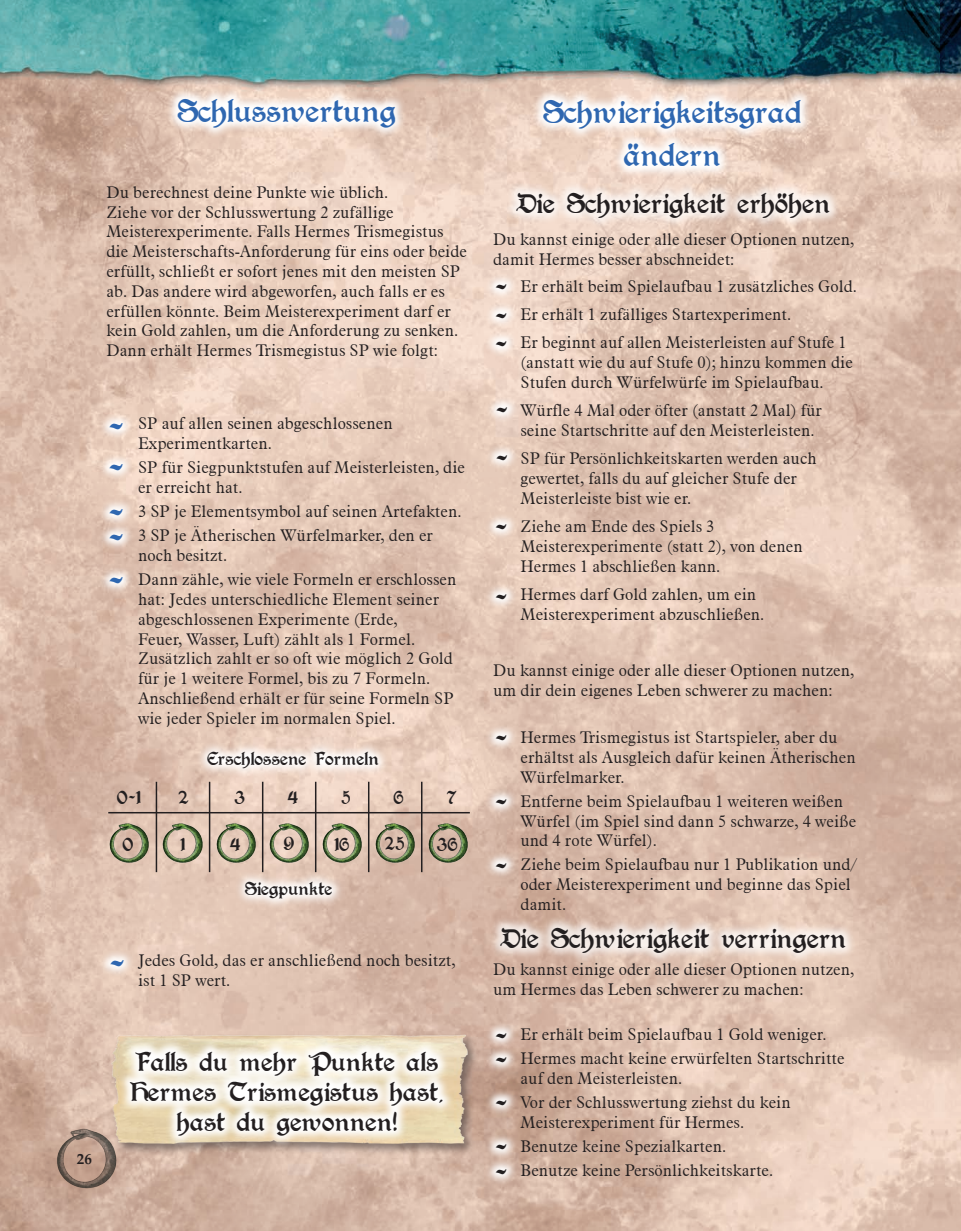
<style>
.page{position:relative;width:961px;height:1231px;background:#fff}
.page>*{position:absolute;margin:0;border:0;box-sizing:border-box;transform-origin:0 0}
.t1{font:45px/40.7px "Augusta";color:#2f67b0}
.t2{font:36px/43.2px "Augusta";color:#2f67b0;text-align:center}
.t3{font:36px/28.3px "Augusta";color:#231f20;text-align:justify}
.t4{font:31.5px "Augusta";color:#231f20}
.t5{font:30px/30px "Augusta";color:#231f20;text-align:center}
.t6{font:20.7px "Augusta";color:#231f20}
.t7{font:300 16.5px/19.8px "Aldine 721 BT";color:#231f20}
.t8{font:700 15px "Palatino Linotype";color:#231f20}
</style>
<div class="page">
<img style="left:0;top:0;width:961px;height:1231px">
<img style="left:55px;top:1127px;width:63px;height:62px">
<div style="left:109px;top:1033px;width:370px;height:122px;background:#231f20;opacity:.5"></div>
<img style="left:108px;top:1034px;width:362px;height:109px">
<svg style="left:166px;top:87px;width:241px;height:52px"></svg>
<svg style="left:531px;top:88px;width:281px;height:90px"></svg>
<svg style="left:119px;top:1039px;width:336px;height:108px"></svg>
<svg style="left:98px;top:412px;width:36px;height:29px"></svg>
<svg style="left:98px;top:452px;width:36px;height:30px"></svg>
<svg style="left:98px;top:498px;width:36px;height:25px"></svg>
<svg style="left:98px;top:523px;width:36px;height:29px"></svg>
<svg style="left:98px;top:566px;width:36px;height:29px"></svg>
<svg style="left:99px;top:949px;width:36px;height:29px"></svg>
<svg style="left:196px;top:740px;width:193px;height:39px"></svg>
<svg style="left:234px;top:870px;width:110px;height:40px"></svg>
<img style="left:108px;top:822px;width:43px;height:41px">
<img style="left:161px;top:822px;width:44px;height:41px">
<img style="left:214px;top:822px;width:44px;height:41px">
<img style="left:267px;top:822px;width:44px;height:41px">
<img style="left:320px;top:822px;width:44px;height:41px">
<img style="left:373px;top:822px;width:44px;height:41px">
<img style="left:426px;top:822px;width:44px;height:41px">
<hr style="left:108px;top:812px;width:362px;height:1px;background:#231f20">
<hr style="left:156px;top:781px;width:1px;height:91px;background:#231f20">
<hr style="left:209px;top:781px;width:1px;height:91px;background:#231f20">
<hr style="left:262px;top:781px;width:1px;height:91px;background:#231f20">
<hr style="left:315px;top:781px;width:1px;height:91px;background:#231f20">
<hr style="left:368px;top:781px;width:1px;height:91px;background:#231f20">
<hr style="left:421px;top:781px;width:1px;height:91px;background:#231f20">
<div style="left:505px;top:180px;width:336px;height:50px;background:#fff;opacity:.75"></div>
<div style="left:488px;top:915px;width:368px;height:49px;background:#fff;opacity:.75"></div>
<svg style="left:484px;top:273px;width:34px;height:28px"></svg>
<svg style="left:484px;top:301px;width:34px;height:28px"></svg>
<svg style="left:484px;top:330px;width:34px;height:28px"></svg>
<svg style="left:485px;top:395px;width:34px;height:28px"></svg>
<svg style="left:485px;top:443px;width:34px;height:28px"></svg>
<svg style="left:484px;top:512px;width:34px;height:29px"></svg>
<svg style="left:484px;top:723px;width:34px;height:28px"></svg>
<svg style="left:484px;top:787px;width:34px;height:28px"></svg>
<svg style="left:484px;top:851px;width:34px;height:28px"></svg>
<svg style="left:484px;top:1021px;width:34px;height:24px"></svg>
<svg style="left:484px;top:1045px;width:34px;height:29px"></svg>
<svg style="left:484px;top:1088px;width:34px;height:28px"></svg>
<svg style="left:484px;top:1133px;width:34px;height:24px"></svg>
<svg style="left:484px;top:1157px;width:34px;height:28px"></svg>
<svg style="left:484px;top:583px;width:34px;height:28px"></svg>
<p class="t8" style="left:77px;top:1147px;width:17px">26</p>
<h2 class="t2" style="left:178px;top:88px;width:220px">Schlusswertung</h2>
<h2 class="t2" style="left:543px;top:90px;width:260px">Schwierigkeitsgrad ändern</h2>
<p class="t7" style="left:106px;top:182px;width:362px">Du berechnest deine Punkte wie üblich.<br>Ziehe vor der Schlusswertung 2 zufällige Meisterexperimente. Falls Hermes Trismegistus die Meisterschafts-Anforderung für eins oder beide erfüllt, schließt er sofort jenes mit den meisten SP ab. Das andere wird abgeworfen, auch falls er es erfüllen könnte. Beim Meisterexperiment darf er kein Gold zahlen, um die Anforderung zu senken.<br>Dann erhält Hermes Trismegistus SP wie folgt:</p>
<h1 class="t1" style="left:108px;top:414px;width:18px">~ ~</h1>
<h1 class="t1" style="left:108px;top:500px;width:18px">~</h1>
<h1 class="t1" style="left:108px;top:523px;width:18px;line-height:43.7px">~ ~</h1>
<p class="t7" style="left:138px;top:413px;width:256px">SP auf allen seinen abgeschlossenen<br>Experimentkarten.</p>
<p class="t7" style="left:138px;top:457px;width:328px">SP für Siegpunktstufen auf Meisterleisten, die er erreicht hat.</p>
<p class="t7" style="left:138px;top:499px;width:325px;line-height:24px">3 SP je Elementsymbol auf seinen Artefakten.<br>3 SP je Ätherischen Würfelmarker, den er</p>
<p class="t7" style="left:138px;top:543px;width:320px;line-height:24px">noch besitzt.<br>Dann zähle, wie viele Formeln er erschlossen</p>
<p class="t7" style="left:138px;top:589px;width:317px">hat: Jedes unterschiedliche Element seiner abgeschlossenen Experimente (Erde,<br>Feuer, Wasser, Luft) zählt als 1 Formel.<br>Zusätzlich zahlt er so oft wie möglich 2 Gold für je 1 weitere Formel, bis zu 7 Formeln.<br>Anschließend erhält er für seine Formeln SP wie jeder Spieler im normalen Spiel.</p>
<p class="t6" style="left:207px;top:747px;width:173px">Erschlossene Formeln</p>
<p class="t6" style="left:117px;top:785px;width:26px">0-1</p>
<p class="t6" style="left:123px;top:832px;width:13px">0</p>
<p class="t6" style="left:179px;top:785px;width:12px">2</p>
<p class="t6" style="left:180px;top:832px;width:7px">1</p>
<p class="t6" style="left:235px;top:785px;width:12px">3</p>
<p class="t6" style="left:288px;top:785px;width:13px">4</p>
<p class="t6" style="left:342px;top:785px;width:11px">5</p>
<p class="t6" style="left:394px;top:785px;width:12px">6</p>
<p class="t6" style="left:447px;top:785px;width:12px">7</p>
<p class="t6" style="left:230px;top:832px;width:13px">4</p>
<p class="t6" style="left:284px;top:832px;width:13px">9</p>
<p class="t6" style="left:334px;top:833px;width:17px">16</p>
<p class="t6" style="left:385px;top:832px;width:21px">25</p>
<p class="t6" style="left:437px;top:833px;width:23px">36</p>
<p class="t6" style="left:245px;top:876px;width:89px">Siegpunkte</p>
<h1 class="t1" style="left:109px;top:951px;width:18px">~</h1>
<p class="t7" style="left:138px;top:950px;width:319px">Jedes Gold, das er anschließend noch besitzt, ist 1 SP wert.</p>
<h3 class="t5" style="left:130px;top:1045px;width:316px">Falls du mehr Punkte als<br>Hermes Trismegistus hast, hast du gewonnen!</h3>
<h3 class="t4" style="left:516px;top:185px;width:316px">Die Schwierigkeit erhöhen</h3>
<p class="t7" style="left:493px;top:229px;width:362px">Du kannst einige oder alle dieser Optionen nutzen, damit Hermes besser abschneidet:</p>
<h2 class="t3" style="left:495px;top:279px;width:15px">~ ~ ~</h2>
<h2 class="t3" style="left:495px;top:392px;width:15px;line-height:47.8px">~ ~</h2>
<h2 class="t3" style="left:495px;top:519px;width:15px">~</h2>
<h2 class="t3" style="left:495px;top:589px;width:15px">~</h2>
<p class="t7" style="left:520px;top:271px;width:338px;line-height:28.3px">Er erhält beim Spielaufbau 1 zusätzliches Gold.<br>Er erhält 1 zufälliges Startexperiment.<br>Er beginnt auf allen Meisterleisten auf Stufe 1</p>
<p class="t7" style="left:520px;top:352px;width:334px">(anstatt wie du auf Stufe 0); hinzu kommen die<br>Stufen durch Würfelwürfe im Spielaufbau.</p>
<p class="t7" style="left:520px;top:400px;width:303px">Würfle 4 Mal oder öfter (anstatt 2 Mal) für seine Startschritte auf den Meisterleisten.</p>
<p class="t7" style="left:520px;top:448px;width:298px">SP für Persönlichkeitskarten werden auch gewertet, falls du auf gleicher Stufe der<br>Meisterleiste bist wie er.</p>
<p class="t7" style="left:520px;top:516px;width:284px">Ziehe am Ende des Spiels 3<br>Meisterexperimente (statt 2), von denen<br>Hermes 1 abschließen kann.</p>
<p class="t7" style="left:520px;top:584px;width:245px">Hermes darf Gold zahlen, um ein<br>Meisterexperiment abzuschließen.</p>
<p class="t7" style="left:493px;top:660px;width:362px">Du kannst einige oder alle dieser Optionen nutzen, um dir dein eigenes Leben schwerer zu machen:</p>
<h2 class="t3" style="left:495px;top:712px;width:15px;line-height:63.8px">~ ~ ~</h2>
<p class="t7" style="left:520px;top:727px;width:337px">Hermes Trismegistus ist Startspieler, aber du erhältst als Ausgleich dafür keinen Ätherischen<br>Würfelmarker.</p>
<p class="t7" style="left:520px;top:791px;width:337px">Entferne beim Spielaufbau 1 weiteren weißen<br>Würfel (im Spiel sind dann 5 schwarze, 4 weiße und 4 rote Würfel).</p>
<p class="t7" style="left:520px;top:854px;width:338px">Ziehe beim Spielaufbau nur 1 Publikation und/ oder Meisterexperiment und beginne das Spiel damit.</p>
<h3 class="t4" style="left:500px;top:920px;width:348px">Die Schwierigkeit verringern</h3>
<p class="t7" style="left:493px;top:959px;width:362px">Du kannst einige oder alle dieser Optionen nutzen, um Hermes das Leben schwerer zu machen:</p>
<h2 class="t3" style="left:495px;top:1027px;width:15px">~</h2>
<h2 class="t3" style="left:495px;top:1044px;width:15px;line-height:43.7px">~ ~ ~</h2>
<h2 class="t3" style="left:495px;top:1164px;width:15px">~</h2>
<p class="t7" style="left:520px;top:1022px;width:326px;line-height:24px">Er erhält beim Spielaufbau 1 Gold weniger.<br>Hermes macht keine erwürfelten Startschritte</p>
<p class="t7" style="left:520px;top:1066px;width:272px;line-height:24px">auf den Meisterleisten.<br>Vor der Schlusswertung ziehst du kein</p>
<p class="t7" style="left:520px;top:1110px;width:254px;line-height:24px">Meisterexperiment für Hermes.<br>Benutze keine Spezialkarten.<br>Benutze keine Persönlichkeitskarte.</p>
</div>
